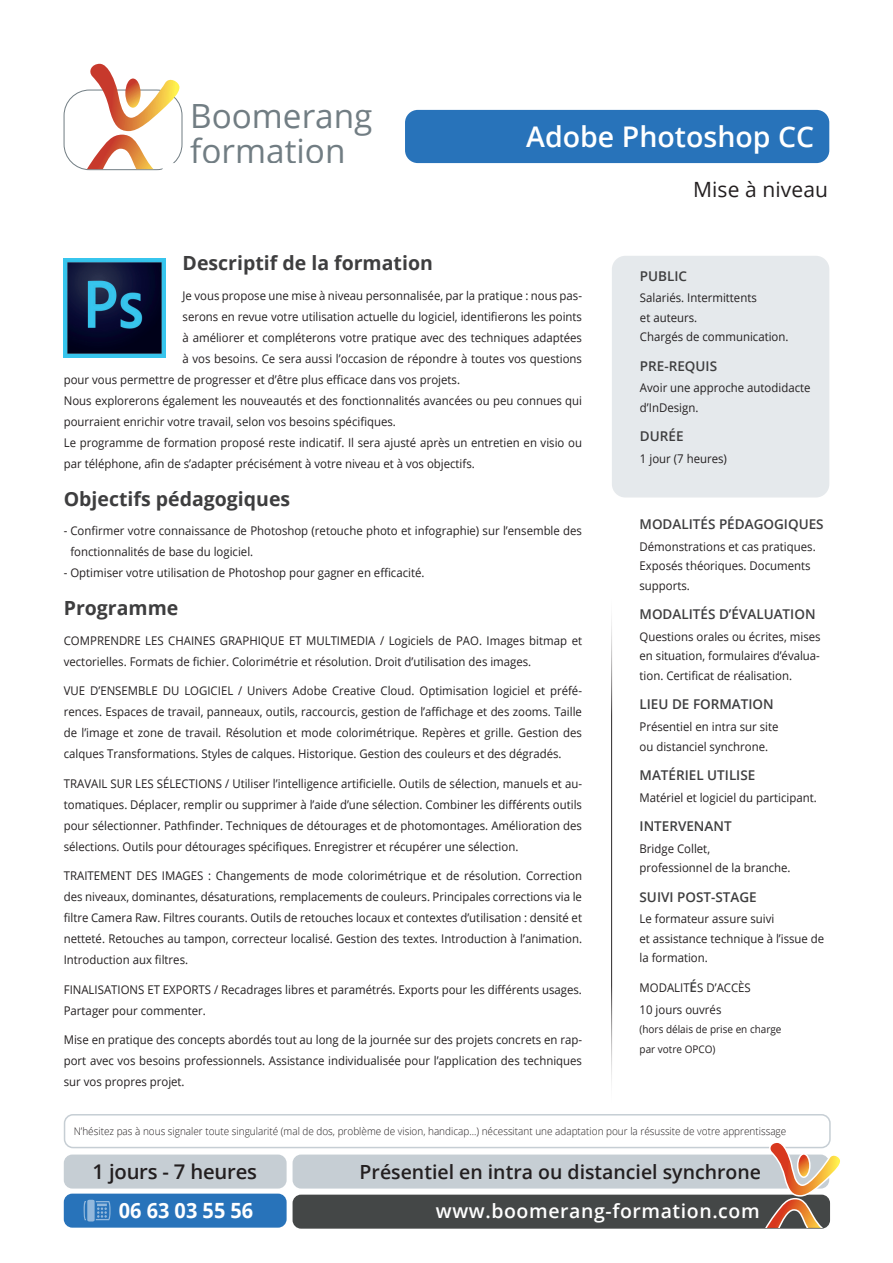
<style>
.page{position:relative;width:893px;height:1263px;background:#fff}
.page>*{position:absolute;margin:0;border:0;box-sizing:border-box;transform-origin:0 0}
.t1{font:33.3px/35px "Open Sans";color:#717d83}
.t2{font:600 28.5px "Open Sans";color:#fff}
.t3{font:21px "Open Sans";letter-spacing:.005em;color:#231f20}
.t4{font:700 21px "Open Sans";color:#fff;scale:.95 1}
.t5{font:600 20.25px "Open Sans";letter-spacing:-.01em;color:#231f20}
.t6{font:700 19.5px "Open Sans";color:#3e3e3f}
.t7{font:600 19.5px "Open Sans";color:#231f20}
.t8{font:600 19.5px "Open Sans";letter-spacing:.03em;color:#fff}
.t9{font:600 13.5px "Open Sans";color:#3e3e3f}
.t10{font:12px/21px "Open Sans";color:#231f20;scale:.95 1}
.t11{font:300 10.5px "Open Sans";color:#231f20;scale:.95 1}
.t12{font:10.5px/19.5px "Open Sans";color:#231f20;scale:.95 1}
.s1{font-weight:600;font-size:13.5px;color:#3e3e3f}
</style>
<div class="page">
<div style="left:613px;top:257px;width:216px;height:240px;background:#e5e9ec;border-radius:13px"></div>
<div style="left:612px;top:256px;width:217px;height:241px;border:2px solid #c6ced4;border-radius:13px"></div>
<div style="left:293px;top:1194px;width:537px;height:35px;background:#444747;border-radius:9px"></div>
<div style="left:64px;top:1193px;width:223px;height:34px;background:#2873ba;border-radius:9px"></div>
<svg style="left:83px;top:1200px;width:28px;height:21px"></svg>
<hr style="left:611px;top:587px;width:1px;height:527px;background:#231f20">
<div style="left:293px;top:1154px;width:536px;height:34px;background:#c6ced4;border-radius:9px"></div>
<div style="left:64px;top:90px;width:118px;height:80px;border:1px solid #717d83;border-radius:25px"></div>
<svg style="left:87px;top:64px;width:92px;height:105px"></svg>
<div style="left:64px;top:1114px;width:767px;height:34px;border:2px solid #c6ced4;border-radius:9px"></div>
<svg style="left:765px;top:1141px;width:75px;height:87px"></svg>
<div style="left:797px;top:1153px;width:14px;height:25px;border:1px solid #fff;border-radius:50%"></div>
<div style="left:162px;top:163px;width:667px;height:53px;background:#fff;border-radius:9px"></div>
<div style="left:405px;top:110px;width:424px;height:53px;background:#2873ba;border-radius:13px"></div>
<div style="left:64px;top:1154px;width:223px;height:34px;background:#c6ced4;border-radius:9px"></div>
<img style="left:64px;top:259px;width:102px;height:99px">
<h1 class="t1" style="left:190px;top:98px;width:184px">Boomerang formation</h1>
<h2 class="t2" style="left:526px;top:117px;width:289px">Adobe Photoshop CC</h2>
<h3 class="t3" style="left:693px;top:175px;width:137px">Mise à niveau</h3>
<h3 class="t6" style="left:183px;top:249px;width:252px">Descriptif de la formation</h3>
<p class="t10" style="left:183px;top:284px;width:422px">Je vous propose une mise à niveau personnalisée, par la pratique : nous pas-</p>
<p class="t10" style="left:183px;top:305px;width:422px">serons en revue votre utilisation actuelle du logiciel, identifierons les points</p>
<p class="t10" style="left:183px;top:326px;width:422px">à améliorer et compléterons votre pratique avec des techniques adaptées</p>
<p class="t10" style="left:183px;top:347px;width:422px">à vos besoins. Ce sera aussi l’occasion de répondre à toutes vos questions</p>
<p class="t10" style="left:64px;top:368px;width:419px">pour vous permettre de progresser et d’être plus efficace dans vos projets.</p>
<p class="t10" style="left:64px;top:389px;width:547px">Nous explorerons également les nouveautés et des fonctionnalités avancées ou peu connues qui</p>
<p class="t10" style="left:64px;top:410px;width:351px">pourraient enrichir votre travail, selon vos besoins spécifiques.</p>
<p class="t10" style="left:64px;top:431px;width:547px">Le programme de formation proposé reste indicatif. Il sera ajusté après un entretien en visio ou</p>
<p class="t10" style="left:64px;top:452px;width:434px">par téléphone, afin de s’adapter précisément à votre niveau et à vos objectifs.</p>
<h3 class="t6" style="left:64px;top:485px;width:228px">Objectifs pédagogiques</h3>
<p class="t10" style="left:70px;top:520px;width:540px;text-indent:-7px">- Confirmer votre connaissance de Photoshop (retouche photo et infographie) sur l’ensemble des fonctionnalités de base du logiciel.</p>
<p class="t10" style="left:64px;top:562px;width:381px">- Optimiser votre utilisation de Photoshop pour gagner en efficacité.</p>
<h3 class="t6" style="left:64px;top:594px;width:116px">Programme</h3>
<p class="t10" style="left:64px;top:629px;width:547px">COMPRENDRE LES CHAINES GRAPHIQUE ET MULTIMEDIA / Logiciels de PAO. Images bitmap et vectorielles. Formats de fichier. Colorimétrie et résolution. Droit d’utilisation des images.</p>
<p class="t10" style="left:64px;top:680px;width:547px;text-align:justify">VUE D’ENSEMBLE DU LOGICIEL / Univers Adobe Creative Cloud. Optimisation logiciel et préfé&shy;rences. Espaces de travail, panneaux, outils, raccourcis, gestion de l’affichage et des zooms. Taille de l’image et zone de travail. Résolution et mode colorimétrique. Repères et grille. Gestion des calques Transformations. Styles de calques. Historique. Gestion des couleurs et des dégradés.</p>
<p class="t10" style="left:64px;top:772px;width:547px;text-align:justify">TRAVAIL SUR LES SÉLECTIONS / Utiliser l’intelligence artificielle. Outils de sélection, manuels et au&shy;tomatiques. Déplacer, remplir ou supprimer à l’aide d’une sélection. Combiner les différents outils pour sélectionner. Pathfinder. Techniques de détourages et de photomontages. Amélioration des sélections. Outils pour détourages spécifiques. Enregistrer et récupérer une sélection.</p>
<p class="t10" style="left:64px;top:865px;width:547px;text-align:justify">TRAITEMENT DES IMAGES : Changements de mode colorimétrique et de résolution. Correction des niveaux, dominantes, désaturations, remplacements de couleurs. Principales corrections via le filtre Camera Raw. Filtres courants. Outils de retouches locaux et contextes d’utilisation : densité et netteté. Retouches au tampon, correcteur localisé. Gestion des textes. Introduction à l’animation.<br>Introduction aux filtres.</p>
<p class="t10" style="left:64px;top:978px;width:547px">FINALISATIONS ET EXPORTS / Recadrages libres et paramétrés. Exports pour les différents usages.<br>Partager pour commenter.</p>
<p class="t10" style="left:64px;top:1029px;width:547px;text-align:justify">Mise en pratique des concepts abordés tout au long de la journée sur des projets concrets en rap&shy;port avec vos besoins professionnels. Assistance individualisée pour l’application des techniques sur vos propres projet.</p>
<p class="t9" style="left:640px;top:266px;width:49px">PUBLIC</p>
<p class="t10" style="left:640px;top:288px;width:158px;line-height:19.5px">Salariés. Intermittents<br>et auteurs.<br>Chargés de communication.</p>
<p class="t9" style="left:640px;top:357px;width:79px">PRE-REQUIS</p>
<p class="t10" style="left:640px;top:378px;width:181px;line-height:19.5px">Avoir une approche autodidacte d’InDesign.</p>
<p class="t9" style="left:640px;top:427px;width:45px">DURÉE</p>
<p class="t10" style="left:640px;top:448px;width:93px">1 jour (7 heures)</p>
<p class="t9" style="left:639px;top:515px;width:186px">MODALITÉS PÉDAGOGIQUES</p>
<p class="t10" style="left:639px;top:536px;width:187px;line-height:19.5px">Démonstrations et cas pratiques.<br>Exposés théoriques. Documents supports.</p>
<p class="t9" style="left:639px;top:605px;width:178px">MODALITÉS D’ÉVALUATION</p>
<p class="t10" style="left:639px;top:626px;width:192px;line-height:19.5px;text-align:justify">Questions orales ou écrites, mises en situation, formulaires d’évalua&shy;tion. Certificat de réalisation.</p>
<p class="t9" style="left:639px;top:695px;width:136px">LIEU DE FORMATION</p>
<p class="t10" style="left:639px;top:717px;width:148px;line-height:19.5px">Présentiel en intra sur site ou distanciel synchrone.</p>
<p class="t9" style="left:639px;top:766px;width:117px">MATÉRIEL UTILISE</p>
<p class="t10" style="left:639px;top:786px;width:188px">Matériel et logiciel du participant.</p>
<p class="t9" style="left:639px;top:817px;width:94px">INTERVENANT</p>
<p class="t10" style="left:639px;top:838px;width:160px;line-height:19.5px">Bridge Collet,<br>professionnel de la branche.</p>
<p class="t9" style="left:639px;top:888px;width:119px">SUIVI POST-STAGE</p>
<p class="t10" style="left:639px;top:909px;width:196px;line-height:19.5px">Le formateur assure suivi<br>et assistance technique à l’issue de la formation.</p>
<p class="t10" style="left:639px;top:976px;width:119px;line-height:21.6px">MODALIT<span class="s1">É</span>S D’ACCÈS<br>10 jours ouvrés</p>
<p class="t12" style="left:639px;top:1019px;width:151px">(hors délais de prise en charge par votre OPCO)</p>
<p class="t11" style="left:74px;top:1124px;width:751px">N’hésitez pas à nous signaler toute singularité (mal de dos, problème de vision, handicap...) nécessitant une adaptation pour la résussite de votre apprentissage</p>
<h3 class="t5" style="left:93px;top:1158px;width:166px">1 jours - 7 heures</h3>
<h3 class="t7" style="left:360px;top:1158px;width:403px">Présentiel en intra ou distanciel synchrone</h3>
<h3 class="t4" style="left:119px;top:1195px;width:143px">06 63 03 55 56</h3>
<h3 class="t8" style="left:436px;top:1197px;width:325px">www.boomerang-formation.com</h3>
</div>
